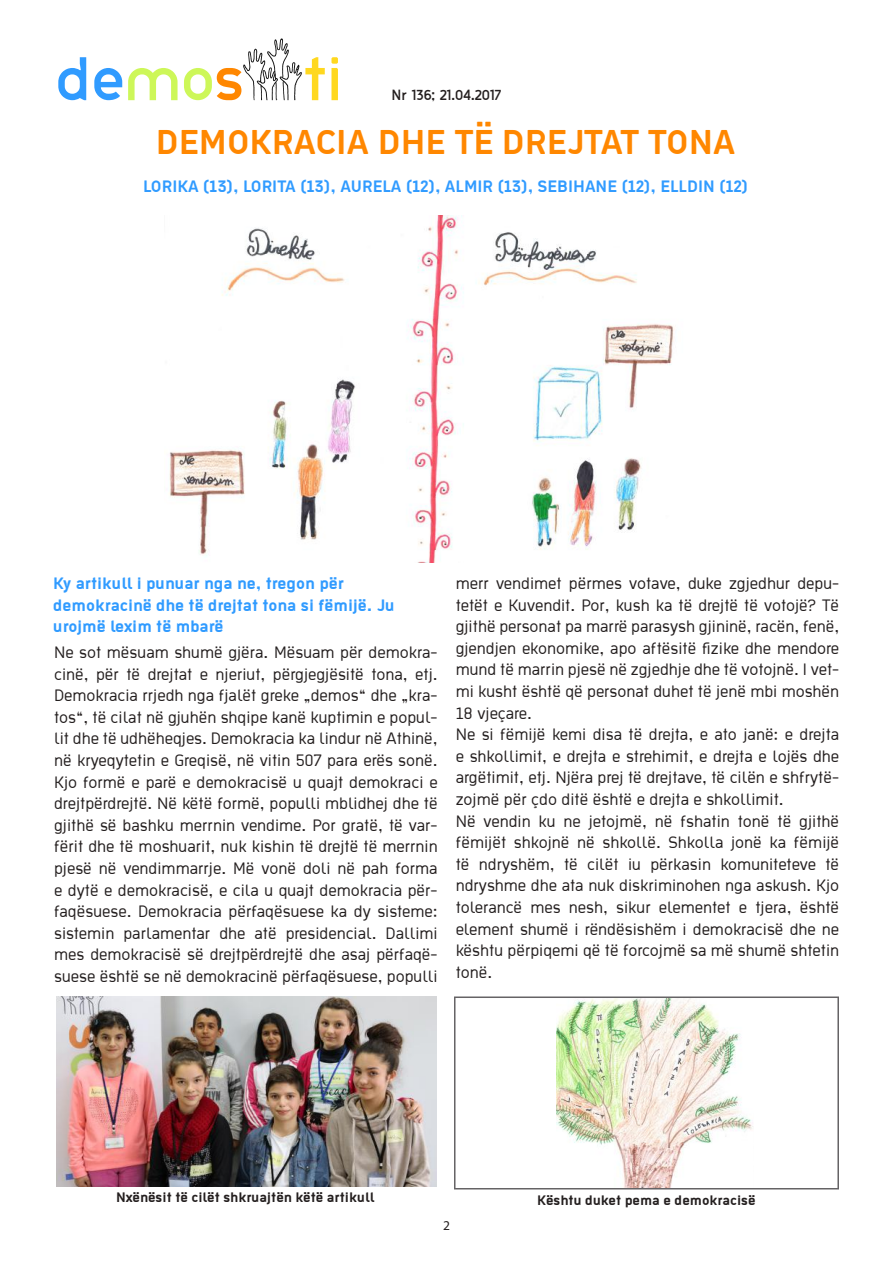
<style>
.page{position:relative;width:893px;height:1263px;background:#fff}
.page>*{position:absolute;margin:0;border:0;box-sizing:border-box;transform-origin:0 0}
.t1{font:700 37.5px "Ekstropia";color:#ff8700}
.t2{font:18px/21.6px "Ekstropia";color:#241f1f;text-align:justify}
.t3{font:700 18px/21.6px "Ekstropia";color:#309bff}
.t4{font:700 15px "Ekstropia";color:#241f1f}
.t5{font:13.5px "Thelbi Kujtesa";color:#241f1f}
.t6{font:13.5px "Myriad Pro";color:#241f1f}
</style>
<div class="page">
<svg style="left:58px;top:57px;width:28px;height:43px"></svg>
<svg style="left:94px;top:68px;width:28px;height:32px"></svg>
<svg style="left:128px;top:68px;width:50px;height:32px"></svg>
<svg style="left:331px;top:57px;width:7px;height:43px"></svg>
<svg style="left:184px;top:38px;width:141px;height:62px"></svg>
<img style="left:169px;top:216px;width:506px;height:347px">
<img style="left:557px;top:999px;width:196px;height:187px">
<div style="left:454px;top:996px;width:385px;height:193px;border:2px solid #656365"></div>
<img style="left:56px;top:996px;width:380px;height:191px">
<p class="t5" style="left:392px;top:85px;width:111px">Nr 136; 21.04.2017</p>
<h1 class="t1" style="left:156px;top:120px;width:581px">DEMOKRACIA DHE TË DREJTAT TONA</h1>
<p class="t3" style="left:143px;top:175px;width:607px">LORIKA (13), LORITA (13), AURELA (12), ALMIR (13), SEBIHANE (12), ELLDIN (12)</p>
<p class="t3" style="left:53px;top:572px;width:343px">Ky artikull i punuar nga ne, tregon për demokracinë dhe të drejtat tona si fëmijë. Ju urojmë lexim të mbarë</p>
<p class="t2" style="left:54px;top:641px;width:385px">Ne sot mësuam shumë gjëra. Mësuam për demokra&shy;cinë, për të drejtat e njeriut, përgjegjësitë tona, etj.<br>Demokracia rrjedh nga fjalët greke „demos“ dhe „kra&shy;tos“, të cilat në gjuhën shqipe kanë kuptimin e popul&shy;lit dhe të udhëheqjes. Demokracia ka lindur në Athinë, në kryeqytetin e Greqisë, në vitin 507 para erës sonë.<br>Kjo formë e parë e demokracisë u quajt demokraci e drejtpërdrejtë. Në këtë formë, populli mblidhej dhe të gjithë së bashku merrnin vendime. Por gratë, të var&shy;fërit dhe të moshuarit, nuk kishin të drejtë të merrnin pjesë në vendimmarrje. Më vonë doli në pah forma e dytë e demokracisë, e cila u quajt demokracia për&shy;faqësuese. Demokracia përfaqësuese ka dy sisteme: sistemin parlamentar dhe atë presidencial. Dallimi mes demokracisë së drejtpërdrejtë dhe asaj përfaqë&shy;suese është se në demokracinë përfaqësuese, populli</p>
<p class="t2" style="left:456px;top:572px;width:385px;text-align:left">merr vendimet përmes votave, duke zgjedhur depu&shy;tetët e Kuvendit. Por, kush ka të drejtë të votojë? Të gjithë personat pa marrë parasysh gjininë, racën, fenë, gjendjen ekonomike, apo aftësitë fizike dhe mendore mund të marrin pjesë në zgjedhje dhe të votojnë. I vet&shy;mi kusht është që personat duhet të jenë mbi moshën 18 vjeçare.<br>Ne si fëmijë kemi disa të drejta, e ato janë: e drejta e shkollimit, e drejta e strehimit, e drejta e lojës dhe argëtimit, etj. Njëra prej të drejtave, të cilën e shfrytë&shy;zojmë për çdo ditë është e drejta e shkollimit.<br>Në vendin ku ne jetojmë, në fshatin tonë të gjithë fëmijët shkojnë në shkollë. Shkolla jonë ka fëmijë të ndryshëm, të cilët iu përkasin komuniteteve të ndryshme dhe ata nuk diskriminohen nga askush. Kjo tolerancë mes nesh, sikur elementet e tjera, është element shumë i rëndësishëm i demokracisë dhe ne kështu përpiqemi që të forcojmë sa më shumë shtetin tonë.</p>
<p class="t4" style="left:116px;top:1188px;width:260px">Nxënësit të cilët shkruajtën këtë artikull</p>
<p class="t4" style="left:537px;top:1191px;width:220px">Kështu duket pema e demokracisë</p>
<p class="t6" style="left:443px;top:1217px;width:8px">2</p>
</div>
